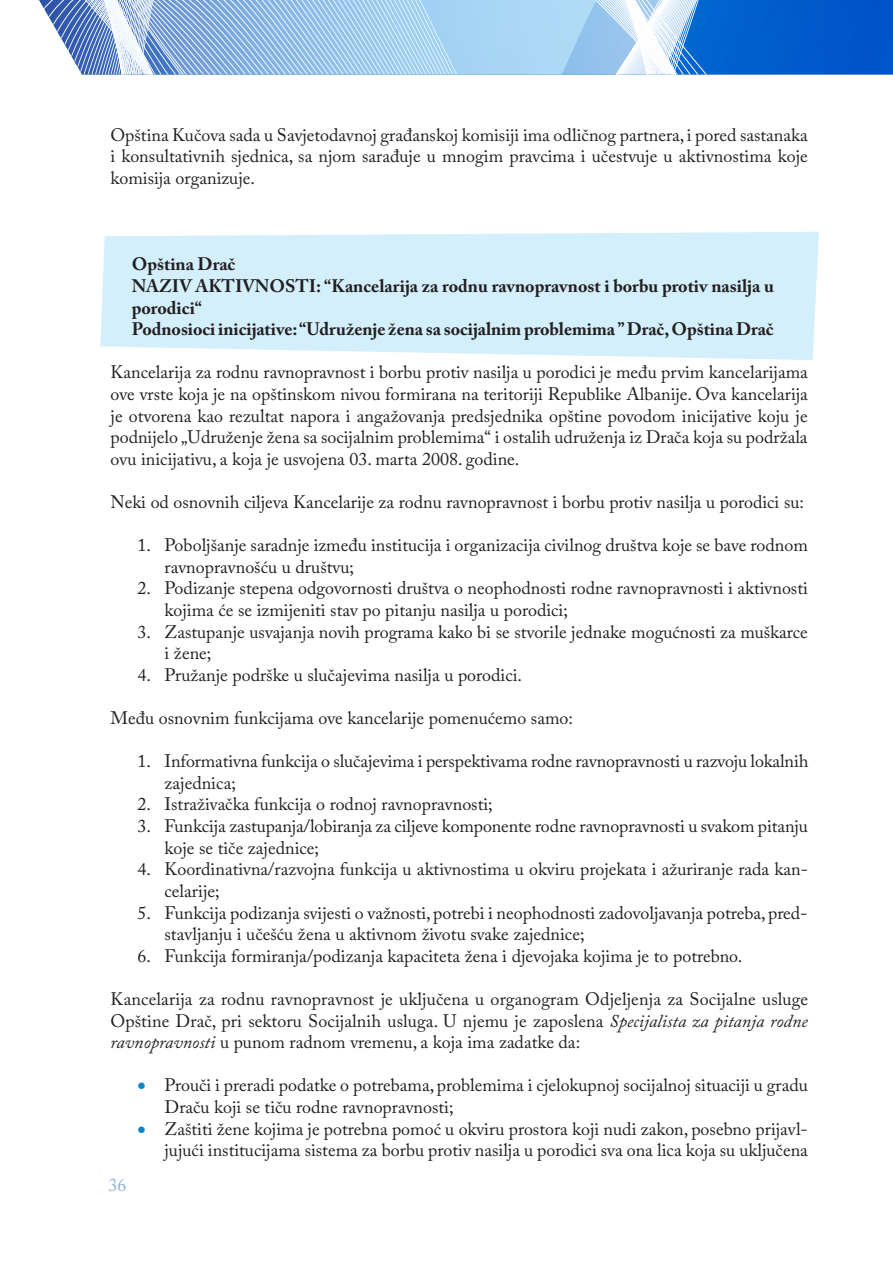
<style>
.page{position:relative;width:893px;height:1263px;background:#fff}
.page>*{position:absolute;margin:0;border:0;box-sizing:border-box;transform-origin:0 0}
.t1{font:18px/21.6px "Adobe Caslon Pro";color:#231f20}
.t2{font:700 18px/21.6px "Adobe Caslon Pro";color:#231f20}
.t3{font:18px "Adobe Caslon Pro";color:#8ab1de}
.s1{font-style:italic}
.s2{color:#0685c8}
</style>
<div class="page">
<svg style="left:39px;top:0;width:854px;height:74px;background:#7fafe4"></svg>
<svg style="left:100px;top:232px;width:719px;height:128px;background:#d7f0fc"></svg>
<p class="t1" style="left:111px;top:124px;width:699px;text-align:justify">Opština Kučova sada u Savjetodavnoj građanskoj komisiji ima odličnog partnera, i pored sastanaka i konsultativnih sjednica, sa njom sarađuje u mnogim pravcima i učestvuje u aktivnostima koje komisija organizuje.</p>
<p class="t2" style="left:132px;top:253px;width:644px">Opština Drač<br>NAZIV AKTIVNOSTI: “Kancelarija za rodnu ravnopravnost i borbu protiv nasilja u porodici“<br>Podnosioci inicijative: “Udruženje žena sa socijalnim problemima ” Drač, Opština Drač</p>
<p class="t1" style="left:111px;top:361px;width:699px;text-align:justify">Kancelarija za rodnu ravnopravnost i borbu protiv nasilja u porodici je među prvim kancelarijama ove vrste koja je na opštinskom nivou formirana na teritoriji Republike Albanije. Ova kancelarija je otvorena kao rezultat napora i angažovanja predsjednika opštine povodom inicijative koju je podnijelo „Udruženje žena sa socijalnim problemima“ i ostalih udruženja iz Drača koja su podržala ovu inicijativu, a koja je usvojena 03. marta 2008. godine.</p>
<p class="t1" style="left:111px;top:491px;width:695px">Neki od osnovnih ciljeva Kancelarije za rodnu ravnopravnost i borbu protiv nasilja u porodici su:</p>
<p class="t1" style="left:165px;top:534px;width:645px;text-indent:-27px">1. Poboljšanje saradnje između institucija i organizacija civilnog društva koje se bave rodnom ravnopravnošću u društvu;</p>
<p class="t1" style="left:165px;top:577px;width:645px;text-indent:-27px">2. Podizanje stepena odgovornosti društva o neophodnosti rodne ravnopravnosti i aktivnosti kojima će se izmijeniti stav po pitanju nasilja u porodici;</p>
<p class="t1" style="left:165px;top:621px;width:645px;text-indent:-27px">3. Zastupanje usvajanja novih programa kako bi se stvorile jednake mogućnosti za muškarce i žene;</p>
<p class="t1" style="left:138px;top:664px;width:386px">4. Pružanje podrške u slučajevima nasilja u porodici.</p>
<p class="t1" style="left:111px;top:707px;width:464px">Među osnovnim funkcijama ove kancelarije pomenućemo samo:</p>
<p class="t1" style="left:165px;top:750px;width:645px;text-indent:-27px">1. Informativna funkcija o slučajevima i perspektivama rodne ravnopravnosti u razvoju lokalnih zajednica;</p>
<p class="t1" style="left:138px;top:793px;width:357px">2. Istraživačka funkcija o rodnoj ravnopravnosti;</p>
<p class="t1" style="left:165px;top:815px;width:645px;text-indent:-27px">3. Funkcija zastupanja/lobiranja za ciljeve komponente rodne ravnopravnosti u svakom pitanju koje se tiče zajednice;</p>
<p class="t1" style="left:165px;top:858px;width:645px;text-indent:-27px">4. Koordinativna/razvojna funkcija u aktivnostima u okviru projekata i ažuriranje rada kan&shy;celarije;</p>
<p class="t1" style="left:165px;top:901px;width:644px;text-indent:-27px">5. Funkcija podizanja svijesti o važnosti, potrebi i neophodnosti zadovoljavanja potreba, pred&shy;stavljanju i učešću žena u aktivnom životu svake zajednice;</p>
<p class="t1" style="left:138px;top:945px;width:606px">6. Funkcija formiranja/podizanja kapaciteta žena i djevojaka kojima je to potrebno.</p>
<p class="t1" style="left:111px;top:988px;width:699px;text-align:justify">Kancelarija za rodnu ravnopravnost je uključena u organogram Odjeljenja za Socijalne usluge Opštine Drač, pri sektoru Socijalnih usluga. U njemu je zaposlena <span class="s1">Specijalista za pitanja rodne ravnopravnosti</span> u punom radnom vremenu, a koja ima zadatke da:</p>
<p class="t1" style="left:165px;top:1074px;width:645px;text-indent:-27px"><span class="s2">•</span> Prouči i preradi podatke o potrebama, problemima i cjelokupnoj socijalnoj situaciji u gradu<br>Draču koji se tiču rodne ravnopravnosti;</p>
<p class="t1" style="left:138px;top:1117px;width:672px;text-align:right"><span class="s2">•</span> Zaštiti žene kojima je potrebna pomoć u okviru prostora koji nudi zakon, posebno prijavl&shy;jujući institucijama sistema za borbu protiv nasilja u porodici sva ona lica koja su uključena</p>
<p class="t3" style="left:109px;top:1174px;width:19px">36</p>
</div>
